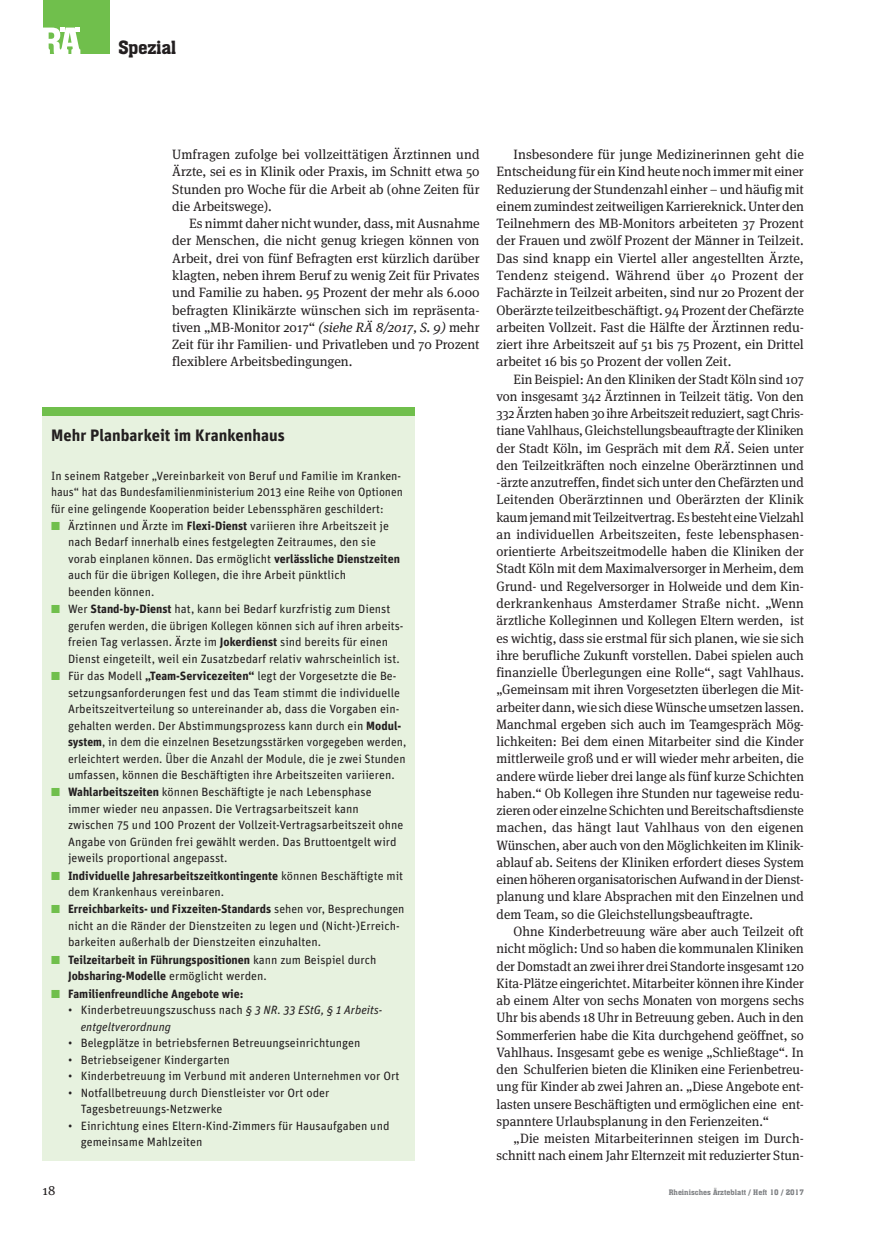
<style>
.page{position:relative;width:872px;height:1234px;background:#fff}
.page>*{position:absolute;margin:0;border:0;box-sizing:border-box;transform-origin:0 0}
.t1{font:18px "Aachen BT";letter-spacing:-.02em;color:#231f20}
.t2{font:700 16.5px "Unit";color:#231f20}
.t3{font:13.5px/17.2px "Meta Serif OT";color:#231f20;text-align:justify}
.t4{font:12px/16.5px "Unit";color:#231f20}
.t5{font:700 12px "Unit";color:#231f20}
.t6{font:italic 12px/16.5px "Unit";color:#231f20}
.t7{font:12px "Unit";color:#231f20;scale:.96 1}
.t8{font:7.5px "Aachen BT";color:#808285}
.s1{font-style:italic}
.s2{font-family:"European Pi Three";font-size:13.5px;color:#70bf4c}
.s3{font-weight:700}
.s4{font-family:"European Pi Three";font-weight:400;font-size:13.5px;color:#70bf4c}
.s5{font-weight:400}
.s6{font-style:normal}
</style>
<div class="page">
<div style="left:43px;top:0;width:66px;height:54px;background:#70bf4c"></div>
<svg style="left:43px;top:28px;width:37px;height:26px"></svg>
<div style="left:43px;top:416px;width:372px;height:744px;background:#e7f2df"></div>
<div style="left:43px;top:407px;width:372px;height:9px;background:#70bf4c"></div>
<h1 class="t1" style="left:118px;top:36px;width:60px">Spezial</h1>
<p class="t3" style="left:172px;top:146px;width:309px">Umfragen zufolge bei vollzeittätigen Ärztinnen und Ärzte, sei es in Klinik oder Praxis, im Schnitt etwa 50<br>Stunden pro Woche für die Arbeit ab (ohne Zeiten für die Arbeitswege).</p>
<p class="t3" style="left:172px;top:215px;width:309px;text-indent:17px">Es nimmt daher nicht wunder, dass, mit Ausnahme der Menschen, die nicht genug kriegen können von Arbeit, drei von fünf Befragten erst kürzlich darüber klagten, neben ihrem Beruf zu wenig Zeit für Privates und Familie zu haben. 95 Prozent der mehr als 6.000 befragten Klinikärzte wünschen sich im repräsenta&shy;tiven „MB--Monitor 2017“ <span class="s1">(siehe RÄ 8/2017, S. 9)</span> mehr Zeit für ihr Familien- und Privatleben und 70 Prozent flexiblere Arbeitsbedingungen.</p>
<p class="t2" style="left:51px;top:424px;width:235px">Mehr Planbarkeit im Krankenhaus</p>
<p class="t4" style="left:51px;top:467px;width:352px">In seinem Ratgeber „Vereinbarkeit von Beruf und Familie im Kranken-</p>
<p class="t7" style="left:51px;top:484px;width:368px">haus“ hat das Bundesfamilienministerium 2013 eine Reihe von Optionen</p>
<p class="t4" style="left:51px;top:500px;width:334px">für eine gelingende Kooperation beider Lebenssphären geschildert:</p>
<p class="t4" style="left:51px;top:517px;width:339px"><span class="s2">K</span> Ärztinnen und Ärzte im <span class="s3">Flexi-Dienst</span> variieren ihre Arbeitszeit je</p>
<p class="t4" style="left:68px;top:533px;width:309px">nach Bedarf innerhalb eines festgelegten Zeitraumes, den sie</p>
<p class="t4" style="left:68px;top:550px;width:333px">vorab einplanen können. Das ermöglicht <span class="s3">verlässliche Dienstzeiten</span></p>
<p class="t4" style="left:68px;top:566px;width:279px">auch für die übrigen Kollegen, die ihre Arbeit pünktlich</p>
<p class="t4" style="left:68px;top:583px;width:88px">beenden können.</p>
<p class="t4" style="left:51px;top:600px;width:341px"><span class="s2">K</span> Wer <span class="s3">Stand-by-Dienst</span> hat, kann bei Bedarf kurzfristig zum Dienst</p>
<p class="t4" style="left:68px;top:617px;width:337px">gerufen werden, die übrigen Kollegen können sich auf ihren arbeits-</p>
<p class="t4" style="left:68px;top:633px;width:321px">freien Tag verlassen. Ärzte im <span class="s3">Jokerdienst</span> sind bereits für einen</p>
<p class="t4" style="left:68px;top:650px;width:333px">Dienst eingeteilt, weil ein Zusatzbedarf relativ wahrscheinlich ist.</p>
<p class="t4" style="left:51px;top:667px;width:347px"><span class="s2">K</span> Für das Modell <span class="s3">„Team-Servicezeiten“</span> legt der Vorgesetzte die Be-</p>
<p class="t4" style="left:68px;top:683px;width:333px">setzungsanforderungen fest und das Team stimmt die individuelle</p>
<p class="t4" style="left:68px;top:700px;width:333px">Arbeitszeitverteilung so untereinander ab, dass die Vorgaben ein-</p>
<p class="t4" style="left:68px;top:716px;width:335px">gehalten werden. Der Abstimmungsprozess kann durch ein <span class="s3">Modul-</span></p>
<p class="t4" style="left:68px;top:733px;width:340px"><span class="s3">system</span>, in dem die einzelnen Besetzungsstärken vorgegeben werden,</p>
<p class="t4" style="left:68px;top:749px;width:339px">erleichtert werden. Über die Anzahl der Module, die je zwei Stunden</p>
<p class="t4" style="left:68px;top:766px;width:328px">umfassen, können die Beschäftigten ihre Arbeitszeiten variieren.</p>
<p class="t4" style="left:51px;top:783px;width:322px"><span class="s2">K</span> <span class="s3">Wahlarbeitszeiten</span> können Beschäftigte je nach Lebensphase</p>
<p class="t4" style="left:68px;top:800px;width:292px">immer wieder neu anpassen. Die Vertragsarbeitszeit kann</p>
<p class="t4" style="left:68px;top:816px;width:337px">zwischen 75 und 100 Prozent der Vollzeit-Vertragsarbeitszeit ohne</p>
<p class="t4" style="left:68px;top:833px;width:330px">Angabe von Gründen frei gewählt werden. Das Bruttoentgelt wird</p>
<p class="t4" style="left:68px;top:849px;width:161px">jeweils proportional angepasst.</p>
<p class="t5" style="left:51px;top:867px;width:354px"><span class="s4">K</span> Individuelle Jahresarbeitszeitkontingente <span class="s5">können Beschäftigte mit</span></p>
<p class="t4" style="left:68px;top:883px;width:158px">dem Krankenhaus vereinbaren.</p>
<p class="t5" style="left:51px;top:901px;width:355px"><span class="s4">K</span> Erreichbarkeits- und Fixzeiten-Standards <span class="s5">sehen vor, Besprechungen</span></p>
<p class="t4" style="left:68px;top:917px;width:333px">nicht an die Ränder der Dienstzeiten zu legen und (Nicht-)Erreich-</p>
<p class="t4" style="left:68px;top:933px;width:255px">barkeiten außerhalb der Dienstzeiten einzuhalten.</p>
<p class="t5" style="left:51px;top:951px;width:327px"><span class="s4">K</span> Teilzeitarbeit in Führungspositionen <span class="s5">kann zum Beispiel durch</span></p>
<p class="t5" style="left:68px;top:968px;width:200px">Jobsharing-Modelle <span class="s5">ermöglicht werden.</span></p>
<p class="t5" style="left:51px;top:985px;width:194px"><span class="s4">K</span> Familienfreundliche Angebote wie:</p>
<p class="t6" style="left:81px;top:1001px;width:303px;text-indent:-13px"><span class="s6">• Kinderbetreuungszuschuss nach</span> § 3 NR. 33 EStG, § 1 Arbeits&shy;entgeltverordnung</p>
<p class="t4" style="left:68px;top:1034px;width:294px">• Belegplätze in betriebsfernen Betreuungseinrichtungen</p>
<p class="t4" style="left:68px;top:1050px;width:163px">• Betriebseigener Kindergarten</p>
<p class="t4" style="left:68px;top:1067px;width:333px">• Kinderbetreuung im Verbund mit anderen Unternehmen vor Ort</p>
<p class="t4" style="left:81px;top:1083px;width:250px;text-indent:-13px">• Notfallbetreuung durch Dienstleister vor Ort oder<br>Tagesbetreuungs--Netzwerke</p>
<p class="t4" style="left:81px;top:1116px;width:310px;text-indent:-13px">• Einrichtung eines Eltern-Kind-Zimmers für Hausaufgaben und gemeinsame Mahlzeiten</p>
<p class="t3" style="left:496px;top:146px;width:309px;text-indent:17px">Insbesondere für junge Medizinerinnen geht die Entscheidung für ein Kind heute noch immer mit einer Reduzierung der Stundenzahl einher – und häufig mit einem zumindest zeitweiligen Karriereknick. Unter den Teilnehmern des MB-Monitors arbeiteten 37 Prozent der Frauen und zwölf Prozent der Männer in Teilzeit.<br>Das sind knapp ein Viertel aller angestellten Ärzte, Tendenz steigend. Während über 40 Prozent der Fachärzte in Teilzeit arbeiten, sind nur 20 Prozent der Oberärzte teilzeitbeschäftigt. 94 Prozent der Chefärzte arbeiten Vollzeit. Fast die Hälfte der Ärztinnen redu&shy;ziert ihre Arbeitszeit auf 51 bis 75 Prozent, ein Drittel arbeitet 16 bis 50 Prozent der vollen Zeit.</p>
<p class="t3" style="left:496px;top:370px;width:309px;text-indent:17px">Ein Beispiel: An den Kliniken der Stadt Köln sind 107 von insgesamt 342 Ärztinnen in Teilzeit tätig. Von den 332 Ärzten haben 30 ihre Arbeitszeit reduziert, sagt Chris&shy;tiane Vahlhaus, Gleichstellungsbeauftragte der Kliniken der Stadt Köln, im Gespräch mit dem <span class="s1">RÄ</span>. Seien unter den Teilzeitkräften noch einzelne Oberärztinnen und -ärzte anzutreffen, findet sich unter den Chefärzten und Leitenden Oberärztinnen und Oberärzten der Klinik kaum jemand mit Teilzeitvertrag. Es besteht eine Vielzahl an individuellen Arbeitszeiten, feste lebensphasen&shy;orientierte Arbeitszeitmodelle haben die Kliniken der Stadt Köln mit dem Maximalversorger in Merheim, dem Grund- und Regelversorger in Holweide und dem Kin&shy;derkrankenhaus Amsterdamer Straße nicht. „Wenn ärztliche Kolleginnen und Kollegen Eltern werden, ist es wichtig, dass sie erstmal für sich planen, wie sie sich ihre berufliche Zukunft vorstellen. Dabei spielen auch finanzielle Überlegungen eine Rolle“, sagt Vahlhaus. „Gemeinsam mit ihren Vorgesetzten überlegen die Mit&shy;arbeiter dann, wie sich diese Wünsche umsetzen lassen.<br>Manchmal ergeben sich auch im Teamgespräch Mög&shy;lichkeiten: Bei dem einen Mitarbeiter sind die Kinder mittlerweile groß und er will wieder mehr arbeiten, die andere würde lieber drei lange als fünf kurze Schichten haben.“ Ob Kollegen ihre Stunden nur tageweise redu&shy;zieren oder einzelne Schichten und Bereitschaftsdienste machen, das hängt laut Vahlhaus von den eigenen Wünschen, aber auch von den Möglichkeiten im Klinik&shy;ablauf ab. Seitens der Kliniken erfordert dieses System einen höheren organisatorischen Aufwand in der Dienst&shy;planung und klare Absprachen mit den Einzelnen und dem Team, so die Gleichstellungsbeauftragte.</p>
<p class="t3" style="left:496px;top:922px;width:309px;text-indent:17px">Ohne Kinderbetreuung wäre aber auch Teilzeit oft nicht möglich: Und so haben die kommunalen Kliniken der Domstadt an zwei ihrer drei Standorte insgesamt 120<br>Kita-Plätze eingerichtet. Mitarbeiter können ihre Kinder ab einem Alter von sechs Monaten von morgens sechs Uhr bis abends 18 Uhr in Betreuung geben. Auch in den Sommerferien habe die Kita durchgehend geöffnet, so Vahlhaus. Insgesamt gebe es wenige „Schließtage“. In den Schulferien bieten die Kliniken eine Ferienbetreu&shy;ung für Kinder ab zwei Jahren an. „Diese Angebote ent&shy;lasten unsere Beschäftigten und ermöglichen eine ent&shy;spanntere Urlaubsplanung in den Ferienzeiten.“</p>
<p class="t3" style="left:496px;top:1129px;width:309px;text-align:right">„Die meisten Mitarbeiterinnen steigen im Durch&shy;schnitt nach einem Jahr Elternzeit mit reduzierter Stun-</p>
<p class="t3" style="left:43px;top:1181px;width:14px">18</p>
<p class="t8" style="left:668px;top:1187px;width:137px">Rheinisches Ärzteblatt / Heft 10 / 2017</p>
</div>
